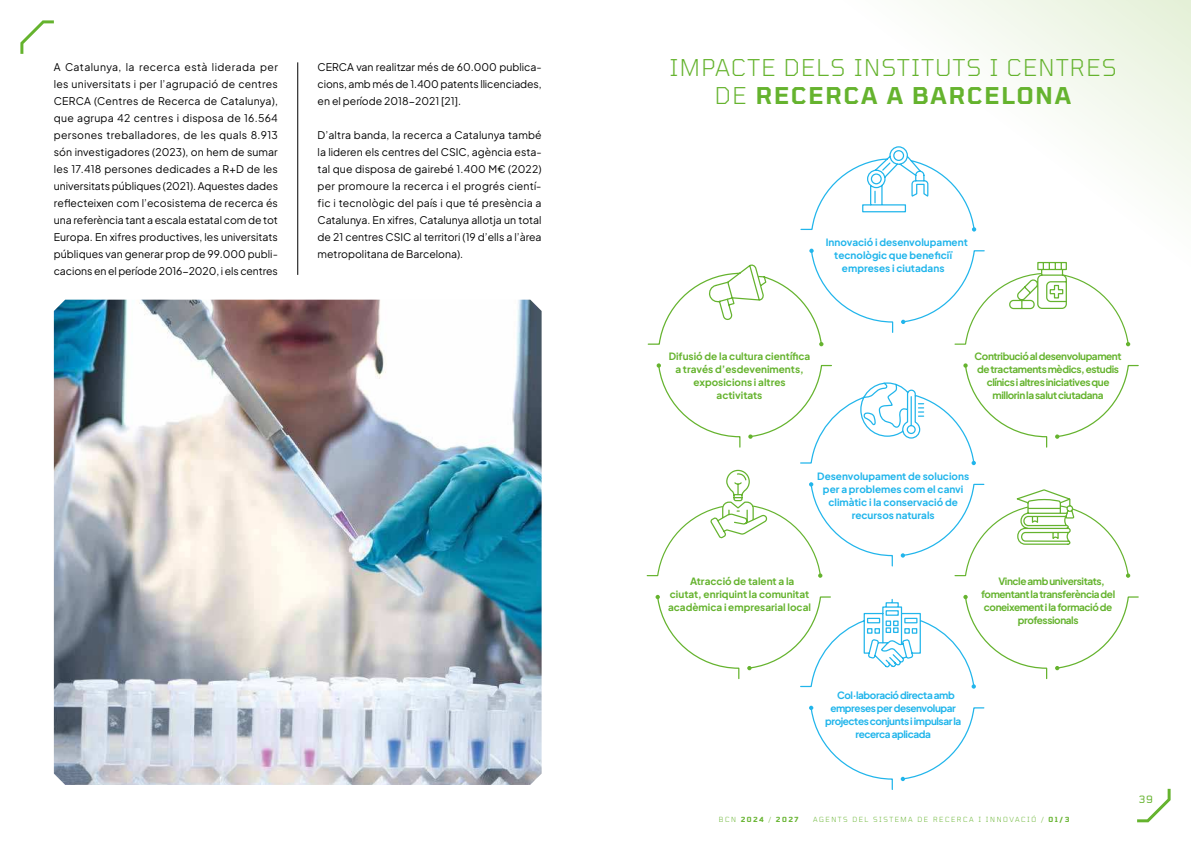
<style>
.page{position:relative;width:1191px;height:842px;background:#fff}
.page>*{position:absolute;margin:0;border:0;box-sizing:border-box;transform-origin:0 0}
.t1{font:300 23px/28px "Tomorrow";letter-spacing:.06em;color:#65b32e;text-align:center}
.t2{font:10.5px/17px "Plus Jakarta Sans";color:#000;text-align:justify}
.t3{font:10px/13px "Plus Jakarta Sans";letter-spacing:-.04em;color:#65b32e;text-align:center}
.t4{font:10px/13px "Plus Jakarta Sans";color:#21b5eb;text-align:center}
.t5{font:10px/13px "Plus Jakarta Sans";color:#65b32e;text-align:center}
.t6{font:10px/13px "Plus Jakarta Sans";letter-spacing:-.04em;color:#21b5eb;text-align:center}
.t7{font:10px "Tomorrow";color:#65b32e}
.t8{font:300 7px "Tomorrow";letter-spacing:.22em;color:#65b32e}
.t9{font:600 7px "Tomorrow";letter-spacing:.22em;color:#65b32e}
.s1{font-weight:600}
.s2{font-weight:300}
</style>
<div class="page">
<svg style="left:657px;top:0;width:533px;height:823px"></svg>
<svg style="left:20px;top:20px;width:34px;height:34px"></svg>
<hr style="left:297px;top:62px;width:1px;height:213px;background:#000">
<svg style="left:646px;top:146px;width:493px;height:432px"></svg>
<svg style="left:655px;top:595px;width:515px;height:227px"></svg>
<img style="left:54px;top:300px;width:487px;height:485px">
<p class="t2" style="left:54px;top:59px;width:226px">A Catalunya, la recerca està liderada per les universitats i per l’agrupació de centres CERCA (Centres de Recerca de Catalunya), que agrupa 42 centres i disposa de 16.564 persones treballadores, de les quals 8.913 són investigadores (2023), on hem de sumar les 17.418 persones dedicades a R+D de les universitats públiques (2021). Aquestes dades re昀氀ecteixen com l’ecosistema de recerca és una referència tant a escala estatal com de tot Europa. En xifres productives, les universitats públiques van generar prop de 99.000 publi&shy;cacions en el període 2016-2020, i els centres</p>
<p class="t2" style="left:317px;top:59px;width:226px">CERCA van realitzar més de 60.000 publica&shy;cions, amb més de 1.400 patents llicenciades, en el període 2018-2021 [21].</p>
<p class="t2" style="left:317px;top:127px;width:226px">D’altra banda, la recerca a Catalunya també la lideren els centres del CSIC, agència esta&shy;tal que disposa de gairebé 1.400 M€ (2022) per promoure la recerca i el progrés cientí&shy;fic i tecnològic del país i que té presència a Catalunya. En xifres, Catalunya allotja un total de 21 centres CSIC al territori (19 d’ells a l’àrea metropolitana de Barcelona).</p>
<h1 class="t1" style="left:669px;top:53px;width:448px">IMPACTE DELS INSTITUTS I CENTRES<br>DE <span class="s1">RECERCA A BARCELONA</span></h1>
<p class="t4" style="left:826px;top:236px;width:143px">Innovació i desenvolupament</p>
<p class="t4" style="left:834px;top:247px;width:119px">tecnològic que bene昀椀ciï</p>
<p class="t4" style="left:842px;top:262px;width:104px">empreses i ciutadans</p>
<p class="t5" style="left:668px;top:349px;width:143px">Difusió de la cultura cientí昀椀ca a través d’esdeveniments, exposicions i altres<br>activitats</p>
<p class="t3" style="left:974px;top:351px;width:148px">Contribució al desenvolupament de tractaments mèdics, estudis clínics i altres iniciatives que millorin la salut ciutadana</p>
<p class="t4" style="left:817px;top:471px;width:153px">Desenvolupament de solucions per a problemes com el canvi climàtic i la conservació de recursos naturals</p>
<p class="t5" style="left:668px;top:575px;width:144px">Atracció de talent a la<br>ciutat, enriquint la comunitat acadèmica i empresarial local</p>
<p class="t3" style="left:998px;top:575px;width:108px">Vincle amb universitats,</p>
<p class="t3" style="left:981px;top:588px;width:136px">fomentant la transferència del</p>
<p class="t3" style="left:984px;top:601px;width:130px">coneixement i la formació de</p>
<p class="t3" style="left:1017px;top:614px;width:62px">professionals</p>
<p class="t6" style="left:825px;top:689px;width:138px">Col·laboració directa amb empreses per desenvolupar projectes conjunts i impulsar la recerca aplicada</p>
<p class="t9" style="left:719px;top:815px;width:81px"><span class="s2">BCN</span> 2024 <span class="s2">/</span> 2027</p>
<p class="t8" style="left:813px;top:815px;width:258px">AGENTS DEL SISTEMA DE RECERCA I INNOVACIÓ / <span class="s1">01/3</span></p>
<p class="t7" style="left:1138px;top:796px;width:15px">39</p>
</div>
